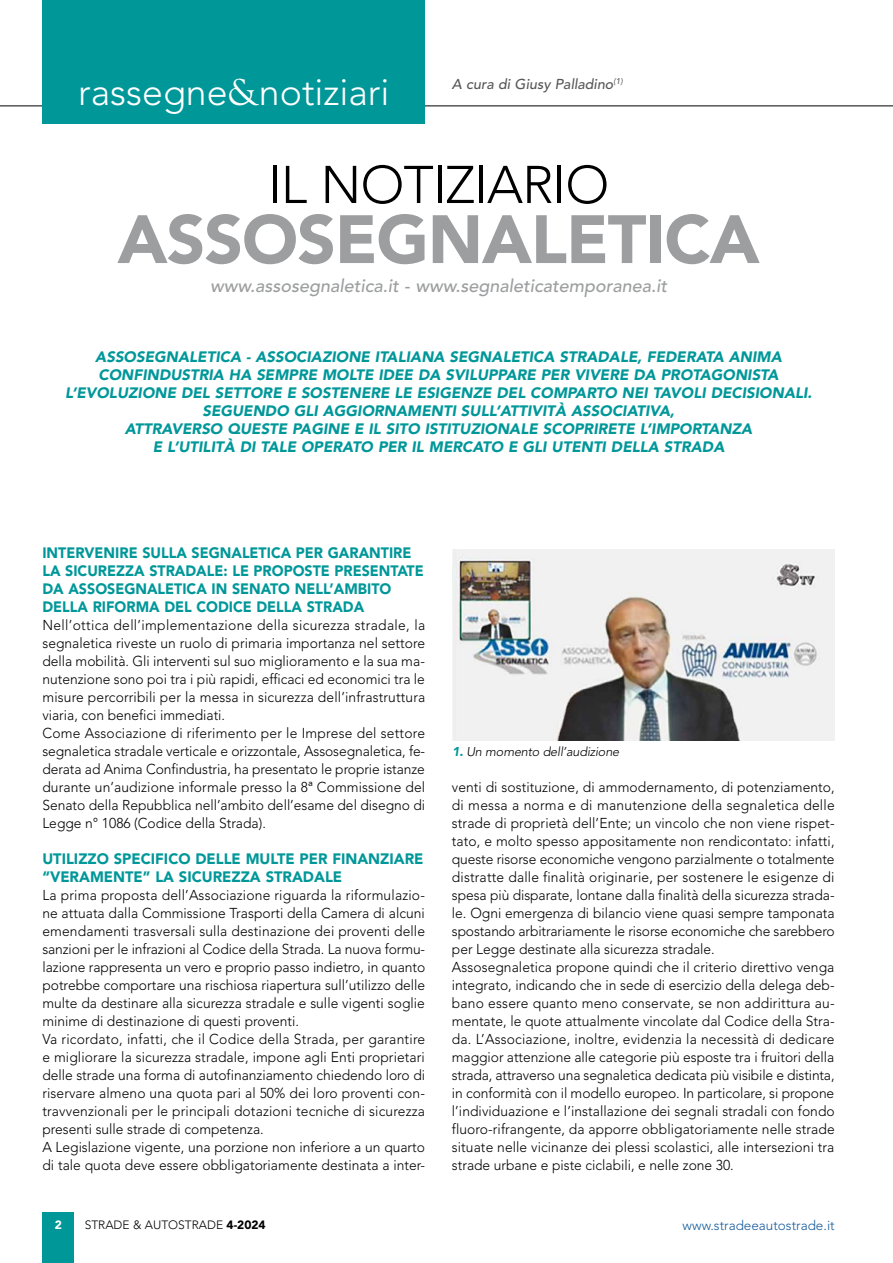
<style>
.page{position:relative;width:893px;height:1263px;background:#fff}
.page>*{position:absolute;margin:0;border:0;box-sizing:border-box;transform-origin:0 0}
.t1{font:900 67.5px "Avenir";letter-spacing:-.015em;color:#9c9e9f}
.t2{font:300 52.5px "Avenir";letter-spacing:-.015em;color:#000}
.t3{font:300 37.5px "Avenir";color:#fff}
.t4{font:italic 500 18px "Avenir";color:#9c9e9f}
.t5{font:italic 900 15px/18px "Avenir";color:#009799;text-align:center}
.t6{font:900 15px/18px "Avenir";color:#009799;scale:.95 1}
.t7{font:900 15px/18px "Avenir";color:#009799}
.t8{font:300 14.25px/18px "Avenir";color:#000}
.t9{font:italic 500 14.25px "Avenir";color:#58585a}
.t10{font:300 13.5px "Avenir";color:#165b9a}
.t11{font:italic 300 12.75px "Avenir";letter-spacing:-.015em;color:#000}
.t12{font:300 12px "Avenir";color:#000}
.t13{font:900 12px "Avenir";color:#fff}
.s1{font-family:"Goudy Std";font-weight:400}
.s2{font-weight:900;color:#009799}
.s3{font-weight:900}
</style>
<div class="page">
<hr style="left:0;top:106px;width:893px;height:1px;background:#000">
<div style="left:43px;top:0;width:382px;height:124px;background:#009799"></div>
<div style="left:42px;top:1212px;width:32px;height:51px;background:#009799"></div>
<img style="left:452px;top:549px;width:383px;height:191px">
<h3 class="t3" style="left:78px;top:70px;width:313px">rassegne<span class="s1">&amp;</span>notiziari</h3>
<p class="t9" style="left:452px;top:76px;width:172px">A cura di Giusy Palladino<sup>(1)</sup></p>
<h2 class="t2" style="left:268px;top:154px;width:343px">IL NOTIZIARIO</h2>
<h1 class="t1" style="left:118px;top:199px;width:644px">ASSOSEGNALETICA</h1>
<p class="t4" style="left:210px;top:276px;width:459px">www.assosegnaletica.it - www.segnaleticatemporanea.it</p>
<p class="t5" style="left:65px;top:347px;width:748px">ASSOSEGNALETICA - ASSOCIAZIONE ITALIANA SEGNALETICA STRADALE, FEDERATA ANIMA CONFINDUSTRIA HA SEMPRE MOLTE IDEE DA SVILUPPARE PER VIVERE DA PROTAGONISTA L’EVOLUZIONE DEL SETTORE E SOSTENERE LE ESIGENZE DEL COMPARTO NEI TAVOLI DECISIONALI.<br>SEGUENDO GLI AGGIORNAMENTI SULL’ATTIVITÀ ASSOCIATIVA,<br>ATTRAVERSO QUESTE PAGINE E IL SITO ISTITUZIONALE SCOPRIRETE L’IMPORTANZA<br>E L’UTILITÀ DI TALE OPERATO PER IL MERCATO E GLI UTENTI DELLA STRADA</p>
<p class="t6" style="left:42px;top:544px;width:403px">INTERVENIRE SULLA SEGNALETICA PER GARANTIRE LA SICUREZZA STRADALE: LE PROPOSTE PRESENTATE DA ASSOSEGNALETICA IN SENATO NELL’AMBITO DELLA RIFORMA DEL CODICE DELLA STRADA</p>
<p class="t8" style="left:42px;top:616px;width:384px">Nell’ottica dell’implementazione della sicurezza stradale, la segnaletica riveste un ruolo di primaria importanza nel settore della mobilità. Gli interventi sul suo miglioramento e la sua ma&shy;nutenzione sono poi tra i più rapidi, efficaci ed economici tra le misure percorribili per la messa in sicurezza dell’infrastruttura viaria, con benefici immediati.<br>Come Associazione di riferimento per le Imprese del settore segnaletica stradale verticale e orizzontale, Assosegnaletica, fe&shy;derata ad Anima Confindustria, ha presentato le proprie istanze durante un’audizione informale presso la 8ª Commissione del Senato della Repubblica nell’ambito dell’esame del disegno di Legge n° 1086 (Codice della Strada).</p>
<p class="t7" style="left:42px;top:850px;width:383px">UTILIZZO SPECIFICO DELLE MULTE PER FINANZIARE “VERAMENTE” LA SICUREZZA STRADALE</p>
<p class="t8" style="left:42px;top:886px;width:384px">La prima proposta dell’Associazione riguarda la riformulazio&shy;ne attuata dalla Commissione Trasporti della Camera di alcuni emendamenti trasversali sulla destinazione dei proventi delle sanzioni per le infrazioni al Codice della Strada. La nuova formu&shy;lazione rappresenta un vero e proprio passo indietro, in quanto potrebbe comportare una rischiosa riapertura sull’utilizzo delle multe da destinare alla sicurezza stradale e sulle vigenti soglie minime di destinazione di questi proventi.<br>Va ricordato, infatti, che il Codice della Strada, per garantire e migliorare la sicurezza stradale, impone agli Enti proprietari delle strade una forma di autofinanziamento chiedendo loro di riservare almeno una quota pari al 50% dei loro proventi con&shy;travvenzionali per le principali dotazioni tecniche di sicurezza presenti sulle strade di competenza.<br>A Legislazione vigente, una porzione non inferiore a un quarto di tale quota deve essere obbligatoriamente destinata a inter-</p>
<p class="t11" style="left:452px;top:744px;width:169px"><span class="s2">1.</span> Un momento dell’audizione</p>
<p class="t8" style="left:452px;top:778px;width:384px">venti di sostituzione, di ammodernamento, di potenziamento, di messa a norma e di manutenzione della segnaletica delle strade di proprietà dell’Ente; un vincolo che non viene rispet&shy;tato, e molto spesso appositamente non rendicontato: infatti, queste risorse economiche vengono parzialmente o totalmente distratte dalle finalità originarie, per sostenere le esigenze di spesa più disparate, lontane dalla finalità della sicurezza strada&shy;le. Ogni emergenza di bilancio viene quasi sempre tamponata spostando arbitrariamente le risorse economiche che sarebbero per Legge destinate alla sicurezza stradale.<br>Assosegnaletica propone quindi che il criterio direttivo venga integrato, indicando che in sede di esercizio della delega deb&shy;bano essere quanto meno conservate, se non addirittura au&shy;mentate, le quote attualmente vincolate dal Codice della Stra&shy;da. L’Associazione, inoltre, evidenzia la necessità di dedicare maggior attenzione alle categorie più esposte tra i fruitori della strada, attraverso una segnaletica dedicata più visibile e distinta, in conformità con il modello europeo. In particolare, si propone l’individuazione e l’installazione dei segnali stradali con fondo fluoro-rifrangente, da apporre obbligatoriamente nelle strade situate nelle vicinanze dei plessi scolastici, alle intersezioni tra strade urbane e piste ciclabili, e nelle zone 30.</p>
<p class="t13" style="left:55px;top:1217px;width:9px">2</p>
<p class="t12" style="left:85px;top:1217px;width:182px">STRADE &amp; AUTOSTRADE <span class="s3">4-2024</span></p>
<p class="t10" style="left:683px;top:1217px;width:154px">www.stradeeautostrade.it</p>
</div>
